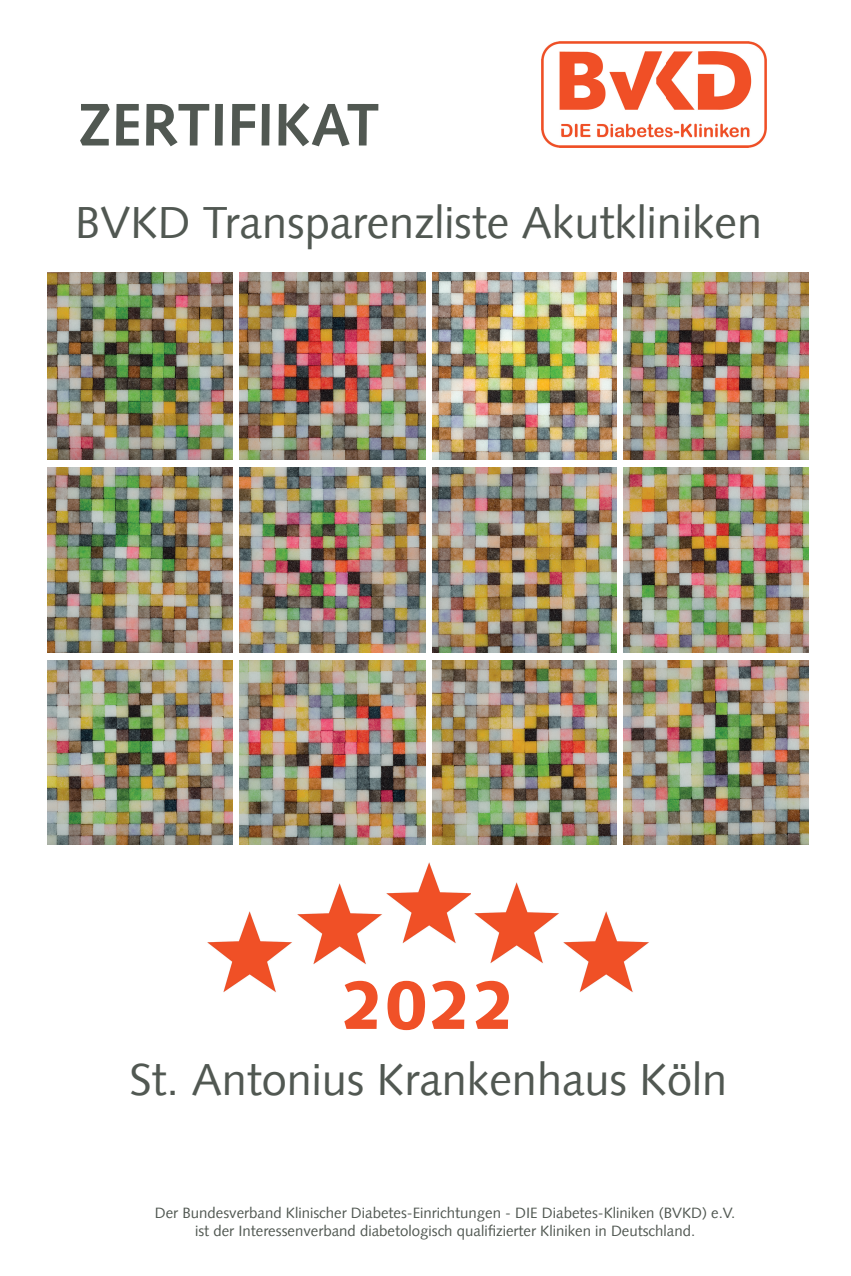
<style>
.page{position:relative;width:851px;height:1276px;background:#fff}
.page>*{position:absolute;margin:0;border:0;box-sizing:border-box;transform-origin:0 0}
.t1{font:900 67.5px "Syntax";color:#f05128}
.t2{font:700 60px "Syntax";color:#515852}
.t3{font:45px "Syntax";color:#515852}
.t4{font:15px/18px "Syntax";color:#515852;text-align:center}
</style>
<div class="page">
<img style="left:47px;top:272px;width:186px;height:187px">
<img style="left:542px;top:42px;width:224px;height:106px">
<img style="left:239px;top:272px;width:186px;height:187px">
<img style="left:47px;top:660px;width:185px;height:185px">
<img style="left:239px;top:660px;width:186px;height:185px">
<img style="left:432px;top:660px;width:184px;height:185px">
<img style="left:623px;top:660px;width:185px;height:185px">
<img style="left:47px;top:467px;width:186px;height:185px">
<img style="left:432px;top:467px;width:184px;height:185px">
<img style="left:239px;top:467px;width:186px;height:185px">
<img style="left:623px;top:467px;width:185px;height:185px">
<img style="left:623px;top:272px;width:185px;height:187px">
<img style="left:432px;top:272px;width:184px;height:187px">
<img style="left:207px;top:911px;width:85px;height:81px">
<img style="left:297px;top:883px;width:85px;height:81px">
<img style="left:386px;top:862px;width:85px;height:81px">
<img style="left:474px;top:882px;width:85px;height:81px">
<img style="left:563px;top:911px;width:86px;height:81px">
<h2 class="t2" style="left:78px;top:90px;width:303px">ZERTIFIKAT</h2>
<h3 class="t3" style="left:75px;top:196px;width:688px">BVKD Transparenzliste Akutkliniken</h3>
<h1 class="t1" style="left:340px;top:965px;width:176px">2022</h1>
<h3 class="t3" style="left:129px;top:1053px;width:599px">St. Antonius Krankenhaus Köln</h3>
<p class="t4" style="left:155px;top:1203px;width:582px">Der Bundesverband Klinischer Diabetes-Einrichtungen - DIE Diabetes-Kliniken (BVKD) e.V. ist der Interessenverband diabetologisch qualifizierter Kliniken in Deutschland.</p>
</div>
